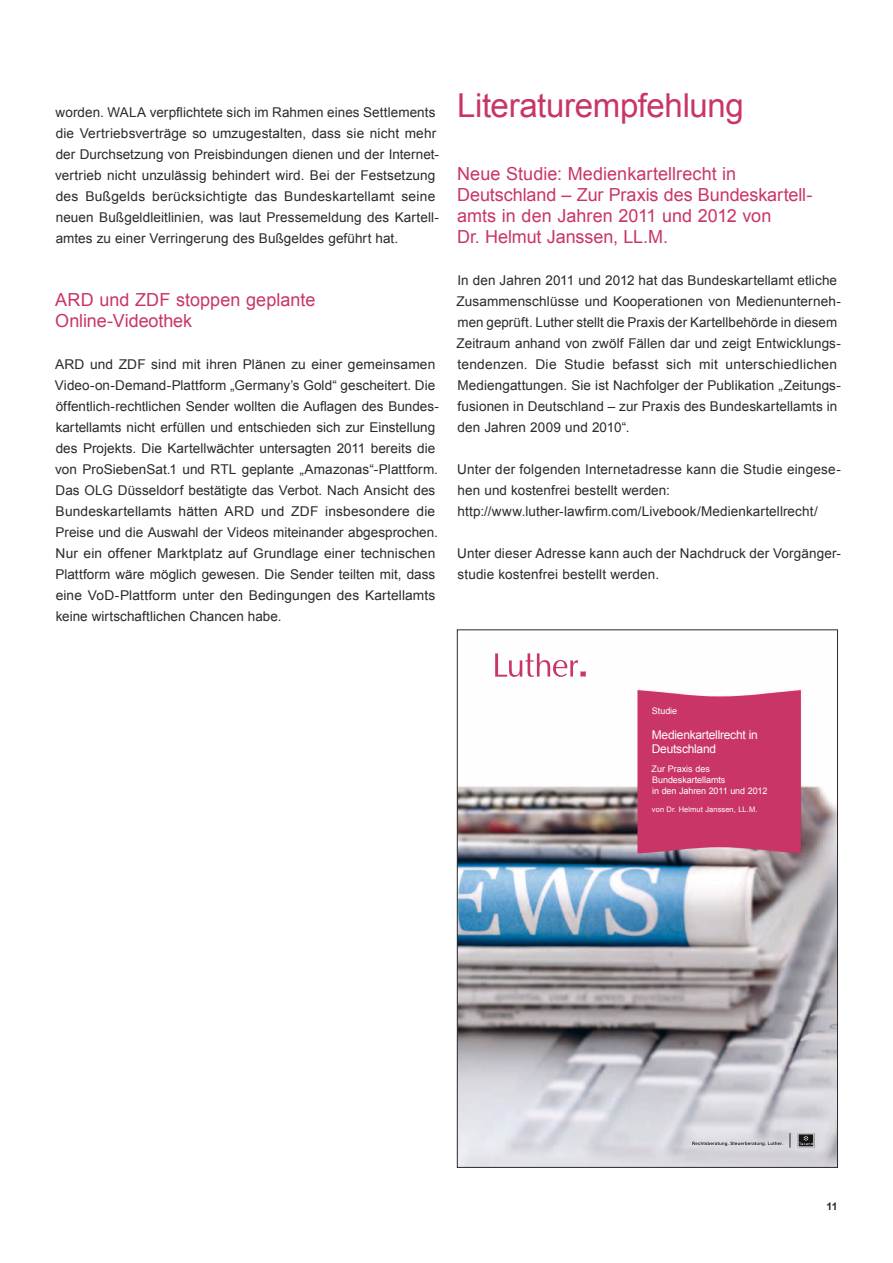
<style>
.page{position:relative;width:893px;height:1263px;background:#fff}
.page>*{position:absolute;margin:0;border:0;box-sizing:border-box;transform-origin:0 0}
.t1{font:33px "Arial";letter-spacing:-.01em;color:#c93567}
.t2{font:18px/21px "Arial";color:#c93567}
.t3{font:13.5px/21px "Arial";letter-spacing:.005em;color:#2a2a29}
.t4{font:12px/13.5px "Arial";letter-spacing:-.02em;color:#fff}
.t5{font:700 10.5px "Arial";color:#2a2a29}
.t6{font:9px/10.9px "Arial";letter-spacing:-.005em;color:#fff}
.t7{font:7.5px "Arial";letter-spacing:.01em;color:#fff}
</style>
<div class="page">
<img style="left:459px;top:689px;width:377px;height:476px">
<div style="left:637px;top:690px;width:164px;height:163px;background:#c93567"></div>
<svg style="left:495px;top:653px;width:91px;height:24px"></svg>
<svg style="left:692px;top:1142px;width:91px;height:4px"></svg>
<svg style="left:790px;top:1133px;width:1px;height:15px"></svg>
<svg style="left:797px;top:1133px;width:17px;height:15px"></svg>
<p class="t3" style="left:55px;top:102px;width:385px">worden. WALA verpflichtete sich im Rahmen eines Settlements die Vertriebsverträge so umzugestalten, dass sie nicht mehr der Durchsetzung von Preisbindungen dienen und der Internet&shy;vertrieb nicht unzulässig behindert wird. Bei der Festsetzung des Bußgelds berücksichtigte das Bundeskartellamt seine neuen Bußgeldleitlinien, was laut Pressemeldung des Kartell&shy;amtes zu einer Verringerung des Bußgeldes geführt hat.</p>
<h2 class="t2" style="left:55px;top:290px;width:262px">ARD und ZDF stoppen geplante<br>Online-Videothek</h2>
<p class="t3" style="left:55px;top:354px;width:386px">ARD und ZDF sind mit ihren Plänen zu einer gemeinsamen Video-on-Demand-Plattform „Germany’s Gold“ gescheitert. Die öffentlich-rechtlichen Sender wollten die Auflagen des Bundes&shy;kartellamts nicht erfüllen und entschieden sich zur Einstellung des Projekts. Die Kartellwächter untersagten 2011 bereits die von ProSiebenSat.1 und RTL geplante „Amazonas“-Plattform.<br>Das OLG Düsseldorf bestätigte das Verbot. Nach Ansicht des Bundeskartellamts hätten ARD und ZDF insbesondere die Preise und die Auswahl der Videos miteinander abgesprochen.<br>Nur ein offener Marktplatz auf Grundlage einer technischen Plattform wäre möglich gewesen. Die Sender teilten mit, dass eine VoD-Plattform unter den Bedingungen des Kartellamts keine wirtschaftlichen Chancen habe.</p>
<h1 class="t1" style="left:457px;top:84px;width:288px">Literaturempfehlung</h1>
<h2 class="t2" style="left:457px;top:164px;width:357px">Neue Studie: Medienkartellrecht in Deutschland – Zur Praxis des Bundeskartell&shy;amts in den Jahren 2011 und 2012 von<br>Dr. Helmut Janssen, LL.M.</h2>
<p class="t3" style="left:456px;top:270px;width:386px">In den Jahren 2011 und 2012 hat das Bundeskartellamt etliche Zusammenschlüsse und Kooperationen von Medienunterneh&shy;men geprüft. Luther stellt die Praxis der Kartellbehörde in diesem Zeitraum anhand von zwölf Fällen dar und zeigt Entwicklungs&shy;tendenzen. Die Studie befasst sich mit unterschiedlichen Mediengattungen. Sie ist Nachfolger der Publikation „Zeitungs&shy;fusionen in Deutschland – zur Praxis des Bundeskartellamts in den Jahren 2009 und 2010“.</p>
<p class="t3" style="left:457px;top:459px;width:385px">Unter der folgenden Internetadresse kann die Studie eingese&shy;hen und kostenfrei bestellt werden: http://www.luther-lawfirm.com/Livebook/Medienkartellrecht/</p>
<p class="t3" style="left:457px;top:543px;width:385px">Unter dieser Adresse kann auch der Nachdruck der Vorgänger&shy;studie kostenfrei bestellt werden.</p>
<p class="t6" style="left:652px;top:706px;width:27px">Studie</p>
<p class="t4" style="left:652px;top:728px;width:108px">Medienkartellrecht in<br>Deutschland</p>
<p class="t6" style="left:651px;top:764px;width:118px">Zur Praxis des<br>Bundeskartellamts<br>in den Jahren 2011 und 2012</p>
<p class="t7" style="left:652px;top:805px;width:107px">von Dr. Helmut Janssen, LL.M.</p>
<p class="t5" style="left:827px;top:1199px;width:13px">11</p>
</div>
